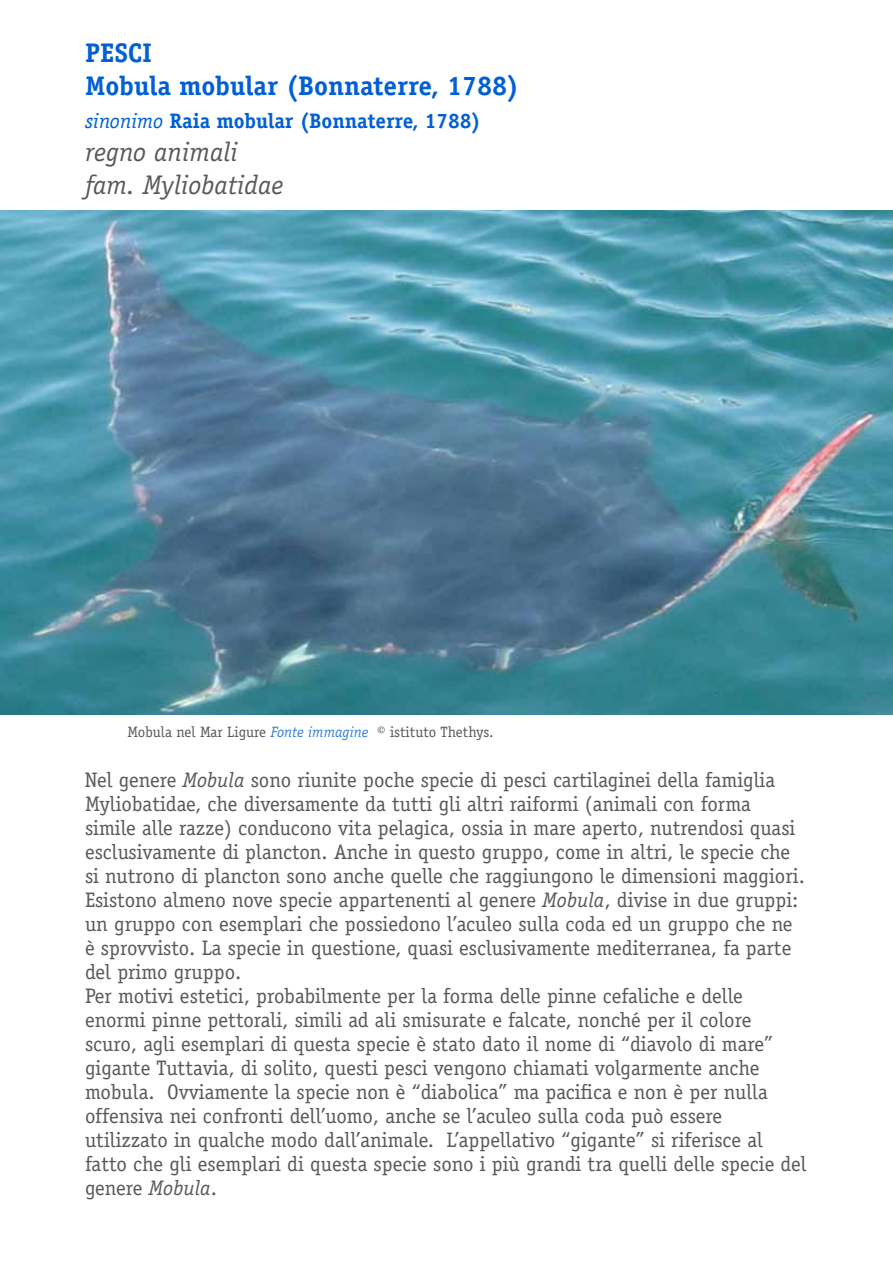
<style>
.page{position:relative;width:893px;height:1263px;background:#fff}
.page>*{position:absolute;margin:0;border:0;box-sizing:border-box;transform-origin:0 0}
.t1{font:700 27px/33px "Officina Serif Std";color:#005fd7}
.t2{font:italic 27px/33px "Officina Serif Std";color:#58595b}
.t3{font:21px/24px "Officina Serif Std";color:#58595b}
.t4{font:700 21px "Officina Serif Std";color:#005fd7}
.t5{font:15px "Officina Serif Std";color:#58595b}
.s1{font-weight:400;font-style:italic}
.s2{font-style:italic;color:#337fdf}
.s3{font-style:italic}
</style>
<div class="page">
<img style="left:0;top:211px;width:893px;height:504px">
<p class="t1" style="left:85px;top:36px;width:436px">Pesci<br>Mobula mobular (Bonnaterre, 1788)</p>
<p class="t4" style="left:85px;top:108px;width:397px"><span class="s1">sinonimo</span> Raia mobular (Bonnaterre, 1788)</p>
<p class="t2" style="left:85px;top:135px;width:200px">regno animali fam. Myliobatidae</p>
<p class="t5" style="left:128px;top:723px;width:367px">Mobula nel Mar Ligure <span class="s2">Fonte immagine</span> © istituto Thethys.</p>
<p class="t3" style="left:85px;top:767px;width:723px">Nel genere <span class="s3">Mobula</span> sono riunite poche specie di pesci cartilaginei della famiglia Myliobatidae, che diversamente da tutti gli altri raiformi (animali con forma simile alle razze) conducono vita pelagica, ossia in mare aperto, nutrendosi quasi esclusivamente di plancton. Anche in questo gruppo, come in altri, le specie che si nutrono di plancton sono anche quelle che raggiungono le dimensioni maggiori.<br>Esistono almeno nove specie appartenenti al genere <span class="s3">Mobula</span>, divise in due gruppi: un gruppo con esemplari che possiedono l’aculeo sulla coda ed un gruppo che ne è sprovvisto. La specie in questione, quasi esclusivamente mediterranea, fa parte del primo gruppo.<br>Per motivi estetici, probabilmente per la forma delle pinne cefaliche e delle enormi pinne pettorali, simili ad ali smisurate e falcate, nonché per il colore scuro, agli esemplari di questa specie è stato dato il nome di “diavolo di mare” gigante Tuttavia, di solito, questi pesci vengono chiamati volgarmente anche mobula. Ovviamente la specie non è “diabolica” ma pacifica e non è per nulla offensiva nei confronti dell’uomo, anche se l’aculeo sulla coda può essere utilizzato in qualche modo dall’animale. L’appellativo “gigante” si riferisce al fatto che gli esemplari di questa specie sono i più grandi tra quelli delle specie del genere <span class="s3">Mobula</span>.</p>
</div>
